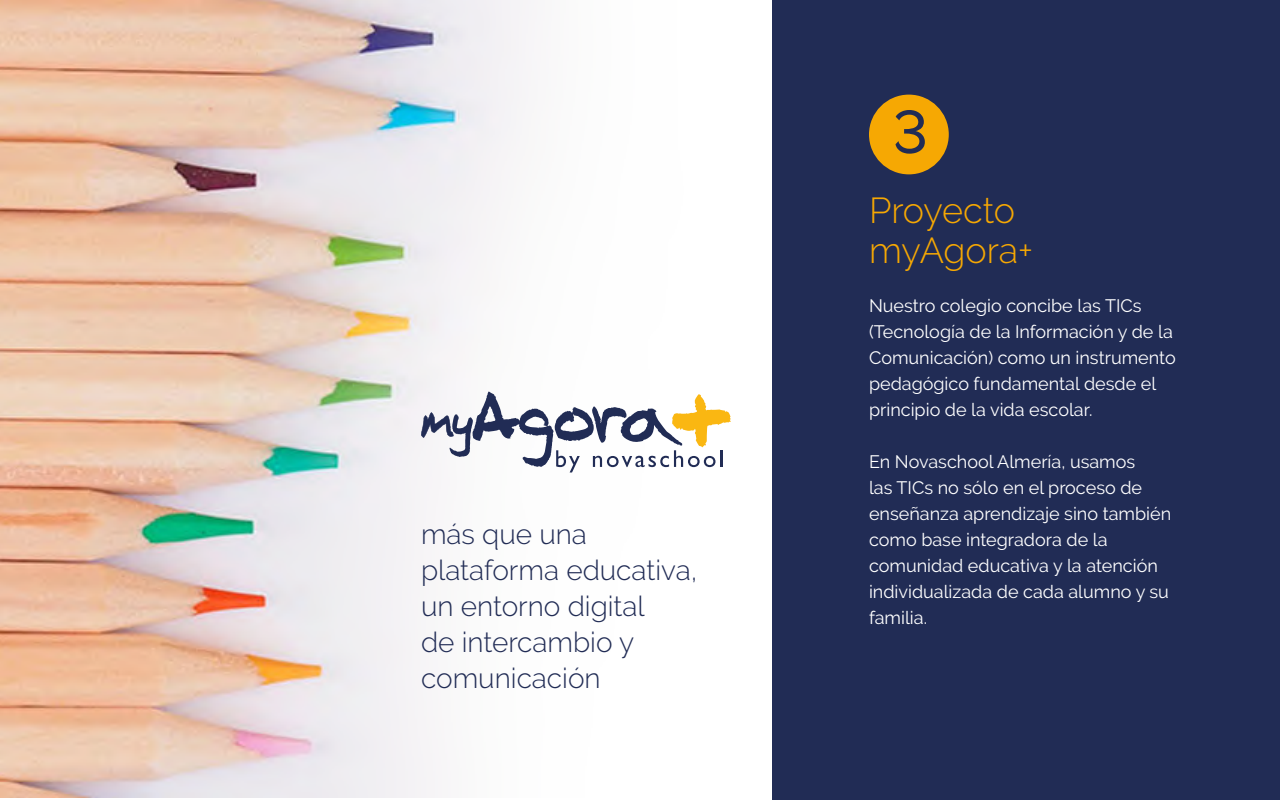
<style>
.page{position:relative;width:1280px;height:800px;background:#fff}
.page>*{position:absolute;margin:0;border:0;box-sizing:border-box;transform-origin:0 0}
.t1{font:500 60px "Raleway";color:#212c55}
.t2{font:300 36px/40px "Raleway";letter-spacing:-.01em;color:#f6a803}
.t3{font:300 28px/36px "Raleway";color:#212c55}
.t4{font:18px/26px "Raleway";color:#fff}
</style>
<div class="page">
<img style="left:0;top:0;width:573px;height:798px">
<svg style="left:421px;top:392px;width:310px;height:80px"></svg>
<hr style="left:720px;top:450px;width:3px;height:17px;background:#212c55">
<div style="left:772px;top:0;width:508px;height:800px;background:#212c55"></div>
<div style="left:869px;top:95px;width:80px;height:79px;background:#f6a803;border-radius:50%"></div>
<h3 class="t3" style="left:421px;top:516px;width:278px">más que una plataforma educativa, un entorno digital<br>de intercambio y comunicación</h3>
<h1 class="t1" style="left:893px;top:97px;width:37px">3</h1>
<h2 class="t2" style="left:869px;top:190px;width:166px">Proyecto myAgora+</h2>
<p class="t4" style="left:869px;top:293px;width:308px">Nuestro colegio concibe las TICs (Tecnología de la Información y de la Comunicación) como un instrumento pedagógico fundamental desde el principio de la vida escolar.</p>
<p class="t4" style="left:869px;top:449px;width:304px">En Novaschool Almería, usamos<br>las TICs no sólo en el proceso de enseñanza aprendizaje sino también como base integradora de la comunidad educativa y la atención individualizada de cada alumno y su familia.</p>
</div>
